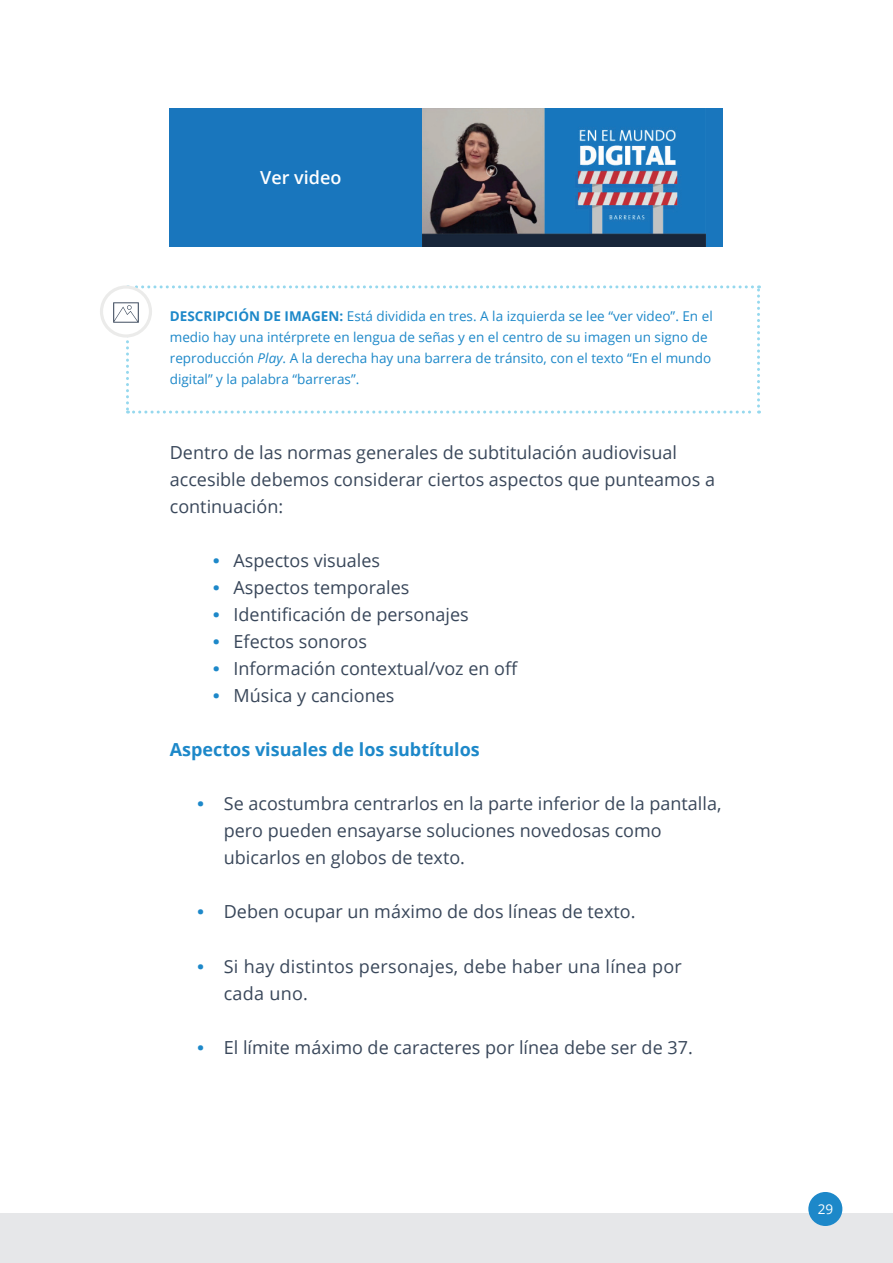
<style>
.page{position:relative;width:893px;height:1263px;background:#fff}
.page>*{position:absolute;margin:0;border:0;box-sizing:border-box;transform-origin:0 0}
.t1{font:18px/27px "Open Sans";color:#39475a}
.t2{font:700 18px "Open Sans";color:#1d88c9}
.t3{font:600 18px "Open Sans";color:#fff}
.t4{font:13.5px/21px "Open Sans";color:#1d88c9}
.t5{font:13.5px "Open Sans";color:#fff}
.s1{font-weight:700}
.s2{font-style:italic}
.s3{font-family:"Work Sans";font-weight:600;color:#1d88c9}
</style>
<div class="page">
<div style="left:0;top:1213px;width:893px;height:50px;background:#e6e7e9"></div>
<div style="left:808px;top:1192px;width:34px;height:34px;background:#1d88c9;border-radius:50%"></div>
<div style="left:170px;top:108px;width:553px;height:139px;background:#1976bd"></div>
<img style="left:422px;top:108px;width:284px;height:139px">
<svg style="left:101px;top:286px;width:50px;height:51px"></svg>
<div style="left:100px;top:285px;width:52px;height:53px;border:3px solid #ebebea;border-radius:50%"></div>
<svg style="left:113px;top:285px;width:647px;height:129px"></svg>
<p class="t3" style="left:260px;top:165px;width:83px">Ver video</p>
<p class="t4" style="left:170px;top:306px;width:544px"><span class="s1">DESCRIPCIÓN DE IMAGEN:</span> Está dividida en tres. A la izquierda se lee “ver video”. En el medio hay una intérprete en lengua de señas y en el centro de su imagen un signo de reproducción <span class="s2">Play</span>. A la derecha hay una barrera de tránsito, con el texto “En el mundo digital” y la palabra “barreras”.</p>
<p class="t1" style="left:170px;top:439px;width:547px">Dentro de las normas generales de subtitulación audiovisual accesible debemos considerar ciertos aspectos que punteamos a continuación:</p>
<p class="t1" style="left:212px;top:547px;width:169px"><span class="s3">•</span> Aspectos visuales</p>
<p class="t1" style="left:212px;top:574px;width:199px"><span class="s3">•</span> Aspectos temporales</p>
<p class="t1" style="left:212px;top:601px;width:258px"><span class="s3">•</span> Identificación de personajes</p>
<p class="t1" style="left:212px;top:628px;width:156px"><span class="s3">•</span> Efectos sonoros</p>
<p class="t1" style="left:212px;top:655px;width:307px"><span class="s3">•</span> Información contextual/voz en off</p>
<p class="t1" style="left:212px;top:682px;width:184px"><span class="s3">•</span> Música y canciones</p>
<p class="t2" style="left:170px;top:737px;width:312px">Aspectos visuales de los subtítulos</p>
<p class="t1" style="left:224px;top:790px;width:499px;text-indent:-27px"><span class="s3">•</span> Se acostumbra centrarlos en la parte inferior de la pantalla, pero pueden ensayarse soluciones novedosas como ubicarlos en globos de texto.</p>
<p class="t1" style="left:197px;top:898px;width:440px"><span class="s3">•</span> Deben ocupar un máximo de dos líneas de texto.</p>
<p class="t1" style="left:224px;top:952px;width:460px;text-indent:-27px"><span class="s3">•</span> Si hay distintos personajes, debe haber una línea por cada uno.</p>
<p class="t1" style="left:197px;top:1033px;width:497px"><span class="s3">•</span> El límite máximo de caracteres por línea debe ser de 37.</p>
<p class="t5" style="left:818px;top:1199px;width:17px">29</p>
</div>
